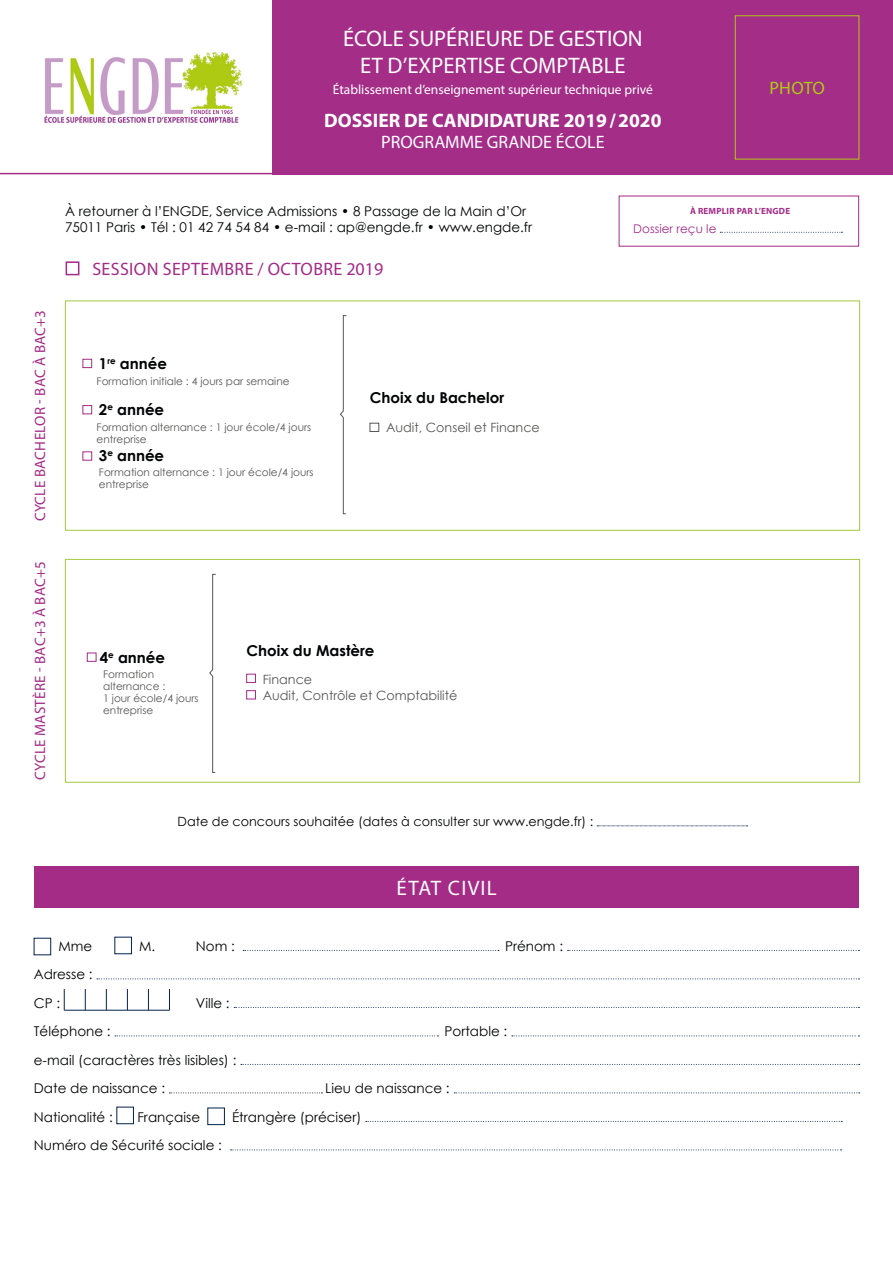
<style>
.page{position:relative;width:893px;height:1263px;background:#fff}
.page>*{position:absolute;margin:0;border:0;box-sizing:border-box;transform-origin:0 0}
.t1{font:22.5px/27px "Myriad Pro";color:#fff;text-align:center}
.t2{font:21px "Myriad Pro";letter-spacing:.06em;color:#fff}
.t3{font:700 19.5px "Myriad Pro";color:#fff}
.t4{font:18px "Myriad Pro";letter-spacing:.02em;color:#a42b87}
.t5{font:18px "Myriad Pro";color:#fff}
.t6{font:18px "Myriad Pro";letter-spacing:.005em;color:#afca12}
.t7{font:700 15px "Century Gothic";color:#020304}
.t8{font:15px "Myriad Pro";letter-spacing:.02em;color:#a42c87}
.t9{font:13.5px/28.5px "Century Gothic";color:#020304}
.t10{font:13.5px "Myriad Pro";color:#fff}
.t11{font:12.75px/16.5px "Century Gothic";color:#575756}
.t12{font:12.75px "Century Gothic";color:#020304}
.t13{font:12px "Century Gothic";color:#a42c87}
.t14{font:10.5px/12px "Century Gothic";color:#575756}
.t15{font:700 9px "Myriad Pro";letter-spacing:.02em;color:#a42c87}
</style>
<div class="page">
<div style="left:272px;top:0;width:621px;height:174px;background:#a42d88"></div>
<div style="left:65px;top:559px;width:795px;height:223px;background:#fff;border:1px solid #a6c83f"></div>
<img style="left:44px;top:52px;width:199px;height:71px">
<div style="left:735px;top:15px;width:124px;height:144px;border:1px solid #afca12"></div>
<svg style="left:597px;top:825px;width:151px;height:1px"></svg>
<svg style="left:720px;top:232px;width:122px;height:1px"></svg>
<div style="left:66px;top:261px;width:13px;height:14px;border:2px solid #a42b87"></div>
<div style="left:246px;top:674px;width:10px;height:9px;background:#fff;border:1px solid #a42c87"></div>
<div style="left:246px;top:690px;width:10px;height:9px;background:#fff;border:1px solid #a42c87"></div>
<svg style="left:340px;top:315px;width:7px;height:199px"></svg>
<div style="left:83px;top:405px;width:9px;height:9px;background:#fff;border:1px solid #a42c87"></div>
<div style="left:83px;top:359px;width:9px;height:9px;background:#fff;border:1px solid #a42c87"></div>
<div style="left:83px;top:452px;width:9px;height:8px;background:#fff;border:1px solid #a42c87"></div>
<div style="left:87px;top:653px;width:9px;height:8px;background:#fff;border:1px solid #a42c87"></div>
<div style="left:370px;top:423px;width:9px;height:9px;background:#fff;border:1px solid #575756"></div>
<svg style="left:209px;top:574px;width:7px;height:199px"></svg>
<div style="left:34px;top:866px;width:825px;height:42px;background:#a42c87"></div>
<div style="left:34px;top:938px;width:17px;height:17px;background:#fff;border:1px solid #03224e"></div>
<div style="left:115px;top:937px;width:17px;height:17px;background:#fff;border:1px solid #03224e"></div>
<svg style="left:243px;top:950px;width:256px;height:1px"></svg>
<svg style="left:568px;top:950px;width:291px;height:1px"></svg>
<svg style="left:97px;top:978px;width:762px;height:1px"></svg>
<svg style="left:64px;top:989px;width:1px;height:21px"></svg>
<svg style="left:169px;top:989px;width:1px;height:21px"></svg>
<svg style="left:148px;top:989px;width:1px;height:21px"></svg>
<svg style="left:127px;top:989px;width:1px;height:21px"></svg>
<svg style="left:106px;top:989px;width:1px;height:21px"></svg>
<svg style="left:85px;top:989px;width:1px;height:21px"></svg>
<hr style="left:64px;top:1010px;width:105px;height:1px;background:#03224e">
<svg style="left:234px;top:1007px;width:625px;height:1px"></svg>
<svg style="left:115px;top:1035px;width:323px;height:1px"></svg>
<svg style="left:512px;top:1035px;width:347px;height:1px"></svg>
<svg style="left:241px;top:1064px;width:619px;height:1px"></svg>
<svg style="left:169px;top:1092px;width:153px;height:1px"></svg>
<svg style="left:454px;top:1092px;width:406px;height:1px"></svg>
<div style="left:117px;top:1107px;width:17px;height:17px;background:#fff;border:1px solid #03224e"></div>
<div style="left:208px;top:1108px;width:17px;height:17px;background:#fff;border:1px solid #03224e"></div>
<svg style="left:366px;top:1121px;width:476px;height:1px"></svg>
<svg style="left:231px;top:1149px;width:610px;height:1px"></svg>
<hr style="left:0;top:173px;width:272px;height:1px;background:#a42d88">
<h1 class="t1" style="left:343px;top:24px;width:301px">ÉCOLE SUPÉRIEURE DE GESTION<br>ET D’EXPERTISE COMPTABLE</h1>
<p class="t10" style="left:333px;top:81px;width:322px">Établissement d’enseignement supérieur technique privé</p>
<h3 class="t3" style="left:324px;top:108px;width:339px">DOSSIER DE CANDIDATURE 2019 / 2020</h3>
<h3 class="t5" style="left:381px;top:131px;width:225px">PROGRAMME GRANDE ÉCOLE</h3>
<h3 class="t6" style="left:769px;top:77px;width:57px">PHOTO</h3>
<p class="t9" style="left:65px;top:203px;width:469px;line-height:16.2px">À retourner à l’ENGDE, Service Admissions • 8 Passage de la Main d’Or<br>75011 Paris • Tél : 01 42 74 54 84 • e-mail : ap@engde.fr • www.engde.fr</p>
<p class="t8" style="left:31px;top:521px;width:213px;rotate:-90deg">CYCLE BACHELOR - BAC À BAC+3</p>
<p class="t8" style="left:31px;top:780px;width:220px;rotate:-90deg">CYCLE MASTÈRE - BAC+3 À BAC+5</p>
<h3 class="t4" style="left:92px;top:258px;width:292px">SESSION SEPTEMBRE / OCTOBRE 2019</h3>
<p class="t7" style="left:99px;top:352px;width:70px">1<sup>re</sup> année</p>
<p class="t14" style="left:97px;top:375px;width:195px">Formation initiale : 4 jours par semaine</p>
<p class="t7" style="left:99px;top:398px;width:67px">2<sup>e</sup> année</p>
<p class="t14" style="left:97px;top:421px;width:216px">Formation alternance : 1 jour école/4 jours entreprise</p>
<p class="t7" style="left:99px;top:445px;width:67px">3<sup>e</sup> année</p>
<p class="t14" style="left:99px;top:466px;width:216px">Formation alternance : 1 jour école/4 jours entreprise</p>
<p class="t7" style="left:370px;top:386px;width:136px">Choix du Bachelor</p>
<p class="t11" style="left:386px;top:419px;width:155px">Audit, Conseil et Finance</p>
<p class="t7" style="left:100px;top:646px;width:67px">4<sup>e</sup> année</p>
<p class="t14" style="left:103px;top:668px;width:97px">Formation alternance :<br>1 jour école/4 jours entreprise</p>
<p class="t7" style="left:246px;top:639px;width:130px">Choix du Mastère</p>
<p class="t11" style="left:263px;top:671px;width:196px">Finance<br>Audit, Contrôle et Comptabilité</p>
<p class="t12" style="left:178px;top:812px;width:417px">Date de concours souhaitée (dates à consulter sur www.engde.fr) :</p>
<h2 class="t2" style="left:396px;top:875px;width:102px">ÉTAT CIVIL</h2>
<p class="t9" style="left:58px;top:931px;width:35px">Mme</p>
<p class="t9" style="left:139px;top:931px;width:18px">M.</p>
<p class="t9" style="left:196px;top:931px;width:40px">Nom :</p>
<p class="t9" style="left:505px;top:931px;width:60px">Prénom :</p>
<p class="t9" style="left:34px;top:960px;width:60px">Adresse :<br>CP :</p>
<p class="t9" style="left:196px;top:988px;width:35px">Ville :</p>
<p class="t9" style="left:34px;top:1017px;width:78px">Téléphone :</p>
<p class="t9" style="left:444px;top:1017px;width:64px">Portable :</p>
<p class="t9" style="left:34px;top:1045px;width:204px">e-mail (caractères très lisibles) :<br>Date de naissance :</p>
<p class="t9" style="left:325px;top:1074px;width:126px">Lieu de naissance :</p>
<p class="t9" style="left:34px;top:1102px;width:81px">Nationalité :</p>
<p class="t9" style="left:137px;top:1102px;width:64px">Française</p>
<p class="t9" style="left:232px;top:1102px;width:131px">Étrangère (préciser)</p>
<p class="t9" style="left:34px;top:1131px;width:190px">Numéro de Sécurité sociale :</p>
<p class="t15" style="left:690px;top:205px;width:101px">À REMPLIR PAR L’ENGDE</p>
<p class="t13" style="left:633px;top:220px;width:85px">Dossier reçu le</p>
</div>
